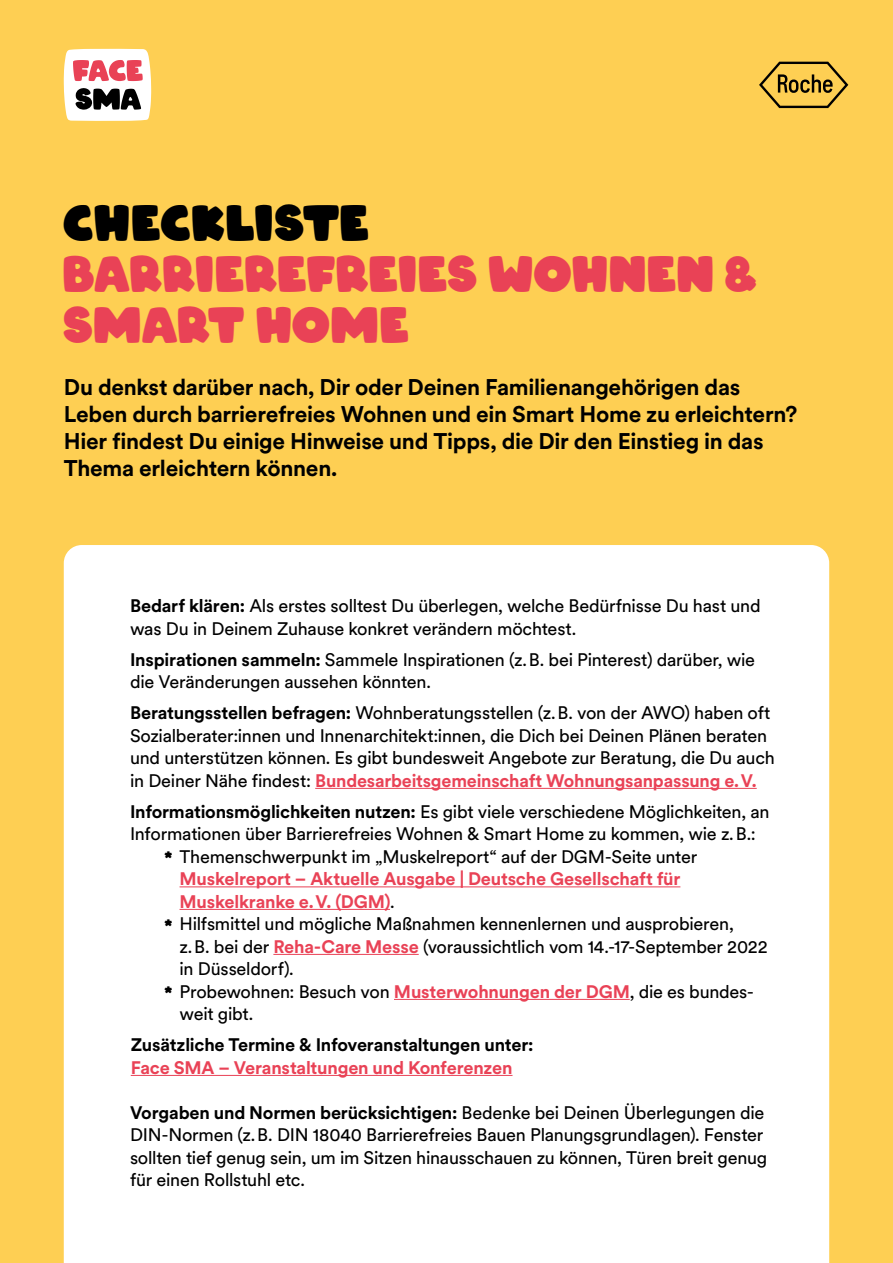
<style>
.page{position:relative;width:893px;height:1263px;background:#fecf53}
.page>*{position:absolute;margin:0;border:0;box-sizing:border-box;transform-origin:0 0}
.t1{font:48px/51px "SM Arttempi";letter-spacing:.005em;color:#e94256}
.t2{font:48px "SM Arttempi";letter-spacing:.01em;color:#000}
.t3{font:700 22.5px/27px "Circular XX";letter-spacing:-.015em;color:#000}
.t4{font:18px/22.5px "Circular XX";letter-spacing:-.015em;color:#000}
.t5{font:700 18px "Circular XX";letter-spacing:-.01em;color:#e94256}
.t6{font:700 18px "Circular XX";letter-spacing:-.015em;color:#000}
.s1{font-weight:700}
.s2{font-weight:700;color:#e94256}
.s3{font-family:"SM Arttempi";font-size:19.5px}
.s4{font-weight:400;color:#000}
</style>
<div class="page">
<svg style="left:759px;top:62px;width:89px;height:46px"></svg>
<svg style="left:64px;top:49px;width:87px;height:72px;background:#d2b4b3"></svg>
<div style="left:64px;top:545px;width:765px;height:718px;background:#fff"></div>
<hr style="left:315px;top:788px;width:442px;height:1px;background:#e94256">
<hr style="left:180px;top:886px;width:500px;height:1px;background:#e94256">
<hr style="left:180px;top:909px;width:210px;height:1px;background:#e94256">
<hr style="left:273px;top:954px;width:146px;height:1px;background:#e94256">
<hr style="left:394px;top:999px;width:236px;height:1px;background:#e94256">
<hr style="left:131px;top:1075px;width:381px;height:1px;background:#e94256">
<h1 class="t2" style="left:64px;top:196px;width:307px">CHECKLISTE</h1>
<h1 class="t1" style="left:64px;top:250px;width:695px">BARRIEREFREIES WOHNEN &amp;<br>SMART HOME</h1>
<p class="t3" style="left:64px;top:373px;width:735px">Du denkst darüber nach, Dir oder Deinen Familienangehörigen das Leben durch barrierefreies Wohnen und ein Smart Home zu erleichtern?<br>Hier findest Du einige Hinweise und Tipps, die Dir den Einstieg in das Thema erleichtern können.</p>
<p class="t4" style="left:130px;top:594px;width:632px"><span class="s1">Bedarf klären:</span> Als erstes solltest Du überlegen, welche Bedürfnisse Du hast und was Du in Deinem Zuhause konkret verändern möchtest.</p>
<p class="t4" style="left:130px;top:647px;width:626px"><span class="s1">Inspirationen sammeln:</span> Sammele Inspirationen (z.B. bei Pinterest) darüber, wie die Veränderungen aussehen könnten.</p>
<p class="t4" style="left:130px;top:701px;width:646px"><span class="s1">Beratungsstellen befragen:</span> Wohnberatungsstellen (z.B. von der AWO) haben oft Sozialberater:innen und Innenarchitekt:innen, die Dich bei Deinen Plänen beraten und unterstützen können. Es gibt bundesweit Angebote zur Beratung, die Du auch in Deiner Nähe findest: <span class="s2">Bundesarbeitsgemeinschaft Wohnungsanpassung e.V.</span></p>
<p class="t4" style="left:130px;top:799px;width:641px"><span class="s1">Informationsmöglichkeiten nutzen:</span> Es gibt viele verschiedene Möglichkeiten, an</p>
<p class="t4" style="left:130px;top:822px;width:627px">Informationen über Barrierefreies Wohnen &amp; Smart Home zu kommen, wie z.B.:</p>
<p class="t4" style="left:165px;top:844px;width:534px"><span class="s3">*</span> Themenschwerpunkt im „Muskelreport“ auf der DGM-Seite unter</p>
<p class="t5" style="left:180px;top:866px;width:502px">Muskelreport – Aktuelle Ausgabe | Deutsche Gesellschaft für</p>
<p class="t5" style="left:180px;top:889px;width:216px">Muskelkranke e.V. (DGM)<span class="s4">.</span></p>
<p class="t4" style="left:165px;top:912px;width:571px"><span class="s3">*</span> Hilfsmittel und mögliche Maßnahmen kennenlernen und ausprobieren,</p>
<p class="t4" style="left:180px;top:934px;width:590px">z.B. bei der <span class="s2">Reha-Care Messe</span> (voraussichtlich vom 14.-17-September 2022</p>
<p class="t4" style="left:180px;top:957px;width:116px">in Düsseldorf).</p>
<p class="t4" style="left:165px;top:979px;width:591px"><span class="s3">*</span> Probewohnen: Besuch von <span class="s2">Musterwohnungen der DGM</span>, die es bundes-</p>
<p class="t4" style="left:180px;top:1002px;width:75px">weit gibt.</p>
<p class="t6" style="left:131px;top:1032px;width:404px">Zusätzliche Termine &amp; Infoveranstaltungen unter:</p>
<p class="t5" style="left:131px;top:1055px;width:383px">Face SMA – Veranstaltungen und Konferenzen</p>
<p class="t4" style="left:130px;top:1100px;width:639px"><span class="s1">Vorgaben und Normen berücksichtigen:</span> Bedenke bei Deinen Überlegungen die DIN-Normen (z.B. DIN 18040 Barrierefreies Bauen Planungsgrundlagen). Fenster sollten tief genug sein, um im Sitzen hinausschauen zu können, Türen breit genug für einen Rollstuhl etc.</p>
</div>
